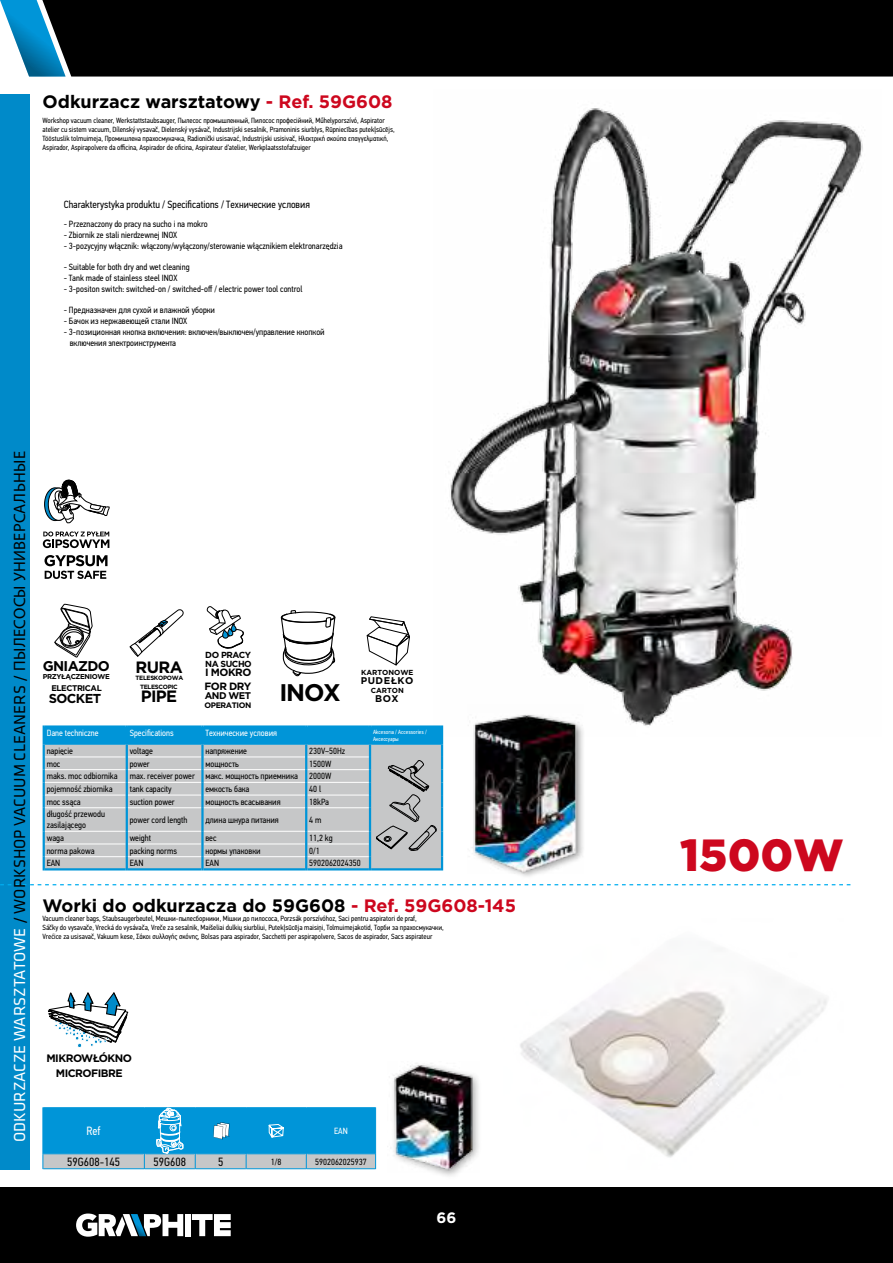
<style>
.page{position:relative;width:893px;height:1263px;background:#fff}
.page>*{position:absolute;margin:0;border:0;box-sizing:border-box;transform-origin:0 0}
.t1{font:900 45px "Gotham";color:#cd071e}
.t2{font:700 24px "Gotham";color:#000}
.t3{font:700 18px "Gotham";color:#000}
.t4{font:16.5px "Klavika";color:#000}
.t5{font:700 16.35px "Gotham";letter-spacing:-.04em;color:#000}
.t6{font:700 15px "Gotham";color:#fff}
.t7{font:700 14.1px "Gotham";letter-spacing:-.05em;color:#000}
.t8{font:700 12.9px "Gotham";letter-spacing:-.05em;color:#000}
.t9{font:12px "PF Din Text Cond Pro";color:#000}
.t10{font:12px "PF Din Text Cond Pro";color:#fff}
.t11{font:700 10.8px/14.5px "Gotham";letter-spacing:-.05em;color:#000;text-align:center}
.t12{font:10.5px "PF Din Text Cond Pro";color:#000}
.t13{font:700 10.5px/13.6px "Gotham";letter-spacing:-.05em;color:#000}
.t14{font:700 9.75px "Gotham";letter-spacing:.05em;color:#000}
.t15{font:9px/10.8px "PF Din Text Cond Pro";color:#000}
.t16{font:9px "PF Din Text Cond Pro";color:#fff}
.t17{font:700 8.85px/8.9px "Gotham";letter-spacing:-.05em;color:#000}
.t18{font:700 8.25px "Gotham";letter-spacing:-.05em;color:#000}
.t19{font:700 7.95px "Gotham";letter-spacing:-.05em;color:#000}
.t20{font:7.5px/9px "PF Din Text Cond Pro";color:#000}
.t21{font:700 7.35px "Gotham";color:#000}
.t22{font:700 7.05px "Gotham";letter-spacing:-.05em;color:#000}
.t23{font:700 6.15px/8.6px "Gotham";letter-spacing:-.05em;color:#000;text-align:center}
.t24{font:6px/7.2px "PF Din Text Cond Pro";color:#fff}
.s1{color:#cd071e}
.s2{color:#fff}
.s3{font-family:"Myriad Pro"}
</style>
<div class="page">
<div style="left:0;top:1187px;width:893px;height:76px;background:#000"></div>
<div style="left:66px;top:0;width:827px;height:77px;background:#000"></div>
<svg style="left:0;top:0;width:66px;height:77px"></svg>
<svg style="left:192px;top:1214px;width:39px;height:22px"></svg>
<div style="left:185px;top:1214px;width:6px;height:22px;background:#fff"></div>
<svg style="left:76px;top:1213px;width:107px;height:24px"></svg>
<div style="left:0;top:94px;width:30px;height:1075px;background:#008ac9"></div>
<svg style="left:0;top:884px;width:850px;height:1px"></svg>
<img style="left:443px;top:108px;width:420px;height:629px">
<hr style="left:43px;top:1107px;width:101px;height:1px;background:#0095d8">
<hr style="left:144px;top:1107px;width:51px;height:1px;background:#0095d8">
<hr style="left:195px;top:1107px;width:51px;height:1px;background:#0095d8">
<hr style="left:246px;top:1107px;width:60px;height:1px;background:#0095d8">
<hr style="left:306px;top:1107px;width:69px;height:1px;background:#0095d8">
<hr style="left:375px;top:1107px;width:1px;height:47px;background:#0095d8">
<svg style="left:43px;top:1108px;width:333px;height:61px;background:#36a4d5"></svg>
<img style="left:520px;top:990px;width:307px;height:168px">
<svg style="left:48px;top:992px;width:81px;height:56px"></svg>
<svg style="left:54px;top:604px;width:39px;height:54px"></svg>
<svg style="left:206px;top:606px;width:38px;height:43px"></svg>
<svg style="left:280px;top:610px;width:56px;height:67px"></svg>
<svg style="left:130px;top:609px;width:54px;height:48px"></svg>
<svg style="left:43px;top:725px;width:400px;height:145px;background:#a3beca"></svg>
<div style="left:472px;top:713px;width:113px;height:167px;background:#fff"></div>
<img style="left:468px;top:704px;width:116px;height:170px">
<svg style="left:366px;top:616px;width:44px;height:50px"></svg>
<div style="left:390px;top:1061px;width:92px;height:119px;background:#000;opacity:.4"></div>
<img style="left:390px;top:1062px;width:89px;height:110px">
<svg style="left:45px;top:555px;width:63px;height:24px"></svg>
<svg style="left:44px;top:480px;width:65px;height:44px"></svg>
<svg style="left:43px;top:531px;width:66px;height:17px"></svg>
<h3 class="t3" style="left:43px;top:90px;width:351px">Odkurzacz warsztatowy <span class="s1">- Ref. 59G608</span></h3>
<p class="t20" style="left:43px;top:115px;width:354px">Workshop vacuum cleaner, Werkstattstaubsauger, Пылесос промышленный, Пилосос професійний, Műhelyporszívó, Aspirator atelier cu sistem vacuum, Dílenský vysavač, Dielenský vysávač, Industrijski sesalnik, Pramoninis siurblys, Rūpniecības putekļsūcējs, Tööstuslik tolmuimeja, Промишлена прахосмукачка, Radionički usisavać, Industrijski usisivač, Ηλεκτρική σκούπα επαγγελματική, Aspirador, Aspirapolvere da officina, Aspirador de oficina, Aspirateur d’atelier, Werkplaatsstofafzuiger</p>
<h3 class="t12" style="left:64px;top:198px;width:248px">Charakterystyka produktu / Specifications / Технические условия</h3>
<p class="t15" style="left:64px;top:219px;width:146px">- Przeznaczony do pracy na sucho i na mokro</p>
<p class="t15" style="left:64px;top:229px;width:115px">- Zbiornik ze stali nierdzewnej INOX</p>
<p class="t15" style="left:64px;top:240px;width:280px">- 3-pozycyjny włącznik: włączony/wyłączony/sterowanie włącznikiem elektronarzędzia</p>
<p class="t15" style="left:64px;top:262px;width:127px">- Suitable for both dry and wet cleaning</p>
<p class="t15" style="left:64px;top:273px;width:115px">- Tank made of stainless steel INOX</p>
<p class="t15" style="left:64px;top:283px;width:240px">- 3-positon switch: switched-on / switched-off / electric power tool control</p>
<p class="t15" style="left:64px;top:305px;width:153px">- Предназначен для сухой и влажной уборки</p>
<p class="t15" style="left:64px;top:316px;width:125px">- Бачок из нержавеющей стали INOX</p>
<p class="t15" style="left:70px;top:327px;width:256px;text-indent:-6px">- 3-позиционная кнопка включения: включен/выключен/управление кнопкой включения электроинструмента</p>
<h3 class="t4" style="left:9px;top:1142px;width:692px;rotate:-90deg"><span class="s2">ODKURZACZE WARSZTATOWE</span> / WORKSHOP VACUUM CLEANERS / <span class="s3">ПЫЛЕСОСЫ УНИВЕРСАЛЬНЫЕ</span></h3>
<h3 class="t7" style="left:43px;top:656px;width:68px">GNIAZDO</h3>
<p class="t22" style="left:43px;top:672px;width:68px">PRZYŁĄCZENIOWE</p>
<p class="t18" style="left:52px;top:683px;width:52px">ELECTRICAL</p>
<h3 class="t8" style="left:49px;top:690px;width:54px">SOCKET</h3>
<h3 class="t5" style="left:136px;top:656px;width:49px">RURA</h3>
<p class="t23" style="left:136px;top:673px;width:49px">TELESKOPOWA<br>TELESCOPIC</p>
<h3 class="t5" style="left:141px;top:685px;width:38px">PIPE</h3>
<p class="t17" style="left:205px;top:650px;width:48px">DO PRACY<br>NA SUCHO</p>
<h3 class="t13" style="left:204px;top:666px;width:49px">I MOKRO<br>FOR DRY</h3>
<h3 class="t14" style="left:205px;top:689px;width:48px">AND WET</h3>
<p class="t19" style="left:204px;top:700px;width:48px">OPERATION</p>
<h2 class="t2" style="left:279px;top:676px;width:63px">INOX</h2>
<p class="t21" style="left:361px;top:667px;width:54px">KARTONOWE</p>
<h3 class="t14" style="left:361px;top:674px;width:54px">PUDEŁKO</h3>
<p class="t21" style="left:371px;top:686px;width:35px">CARTON</p>
<h3 class="t14" style="left:375px;top:692px;width:25px">BOX</h3>
<p class="t16" style="left:47px;top:728px;width:53px">Dane techniczne</p>
<p class="t16" style="left:130px;top:728px;width:46px">Specifications</p>
<p class="t16" style="left:205px;top:728px;width:73px">Технические условия</p>
<p class="t24" style="left:373px;top:728px;width:55px">AkcesorIa / Accessories /<br>Аксессуары</p>
<p class="t15" style="left:47px;top:745px;width:28px">napięcie</p>
<p class="t15" style="left:130px;top:745px;width:25px">voltage</p>
<p class="t15" style="left:205px;top:745px;width:43px">напряжение</p>
<p class="t15" style="left:309px;top:745px;width:38px">230V~50Hz</p>
<p class="t15" style="left:47px;top:758px;width:15px">moc</p>
<p class="t15" style="left:130px;top:758px;width:21px">power</p>
<p class="t15" style="left:205px;top:758px;width:35px">мощность</p>
<p class="t15" style="left:309px;top:758px;width:24px">1500W</p>
<p class="t15" style="left:47px;top:771px;width:72px">maks. moc odbiornika</p>
<p class="t15" style="left:130px;top:771px;width:203px">max. receiver power макс. мощность приемника 2000W</p>
<p class="t15" style="left:47px;top:784px;width:67px">pojemność zbiornika</p>
<p class="t15" style="left:130px;top:784px;width:43px">tank capacity</p>
<p class="t15" style="left:205px;top:784px;width:46px">емкость бака</p>
<p class="t15" style="left:309px;top:784px;width:13px">40 l</p>
<p class="t15" style="left:47px;top:796px;width:36px">moc ssąca</p>
<p class="t15" style="left:130px;top:796px;width:46px">suction power</p>
<p class="t15" style="left:205px;top:796px;width:77px">мощность всасывания</p>
<p class="t15" style="left:309px;top:796px;width:21px">18kPa</p>
<p class="t15" style="left:47px;top:809px;width:60px">długość przewodu zasilającego</p>
<p class="t15" style="left:130px;top:814px;width:59px">power cord length</p>
<p class="t15" style="left:205px;top:814px;width:75px">длина шнура питания</p>
<p class="t15" style="left:309px;top:814px;width:14px">4 m</p>
<p class="t15" style="left:47px;top:832px;width:19px">waga</p>
<p class="t15" style="left:130px;top:832px;width:23px">weight</p>
<p class="t15" style="left:205px;top:832px;width:13px">вес</p>
<p class="t15" style="left:309px;top:832px;width:25px">11,2 kg</p>
<p class="t15" style="left:47px;top:845px;width:49px">norma pakowa</p>
<p class="t15" style="left:130px;top:845px;width:49px">packing norms</p>
<p class="t15" style="left:205px;top:845px;width:57px">нормы упаковки</p>
<p class="t15" style="left:309px;top:845px;width:12px">0/1</p>
<p class="t15" style="left:47px;top:858px;width:15px">EAN</p>
<p class="t15" style="left:130px;top:858px;width:15px">EAN</p>
<p class="t15" style="left:205px;top:858px;width:15px">EAN</p>
<p class="t15" style="left:309px;top:858px;width:53px">5902062024350</p>
<h3 class="t3" style="left:43px;top:894px;width:475px">Worki do odkurzacza do 59G608 <span class="s1">- Ref. 59G608-145</span></h3>
<p class="t20" style="left:43px;top:914px;width:403px">Vacuum cleaner bags, Staubsaugerbeutel, Мешки-пылесборники, Мішки до пилососа, Porzsák porszívóhoz, Saci pentru aspiratori de praf,<br>Sáčky do vysavače, Vrecká do vysávača, Vreče za sesalnik, Maišeliai dulkių siurbliui, Putekļsūcēja maisiņi, Tolmuimejakotid, Торби за прахосмукачки,<br>Vrećice za usisavač, Vakuum kese, Σάκοι συλλογής σκόνης, Bolsas para aspirador, Sacchetti per aspirapolvere, Sacos de aspirador, Sacs aspirateur</p>
<h3 class="t11" style="left:46px;top:1051px;width:87px">MIKROWŁÓKNO<br>MICROFIBRE</h3>
<h3 class="t10" style="left:86px;top:1124px;width:16px">Ref</h3>
<p class="t16" style="left:334px;top:1126px;width:15px">EAN</p>
<h3 class="t9" style="left:67px;top:1154px;width:54px">59G608-145</h3>
<h3 class="t9" style="left:154px;top:1154px;width:34px">59G608</h3>
<h3 class="t9" style="left:218px;top:1154px;width:7px">5</h3>
<p class="t15" style="left:271px;top:1156px;width:12px">1/8</p>
<p class="t15" style="left:315px;top:1156px;width:53px">5902062025937</p>
<h3 class="t6" style="left:437px;top:1207px;width:21px">66</h3>
<h1 class="t1" style="left:680px;top:823px;width:165px">1500W</h1>
</div>
